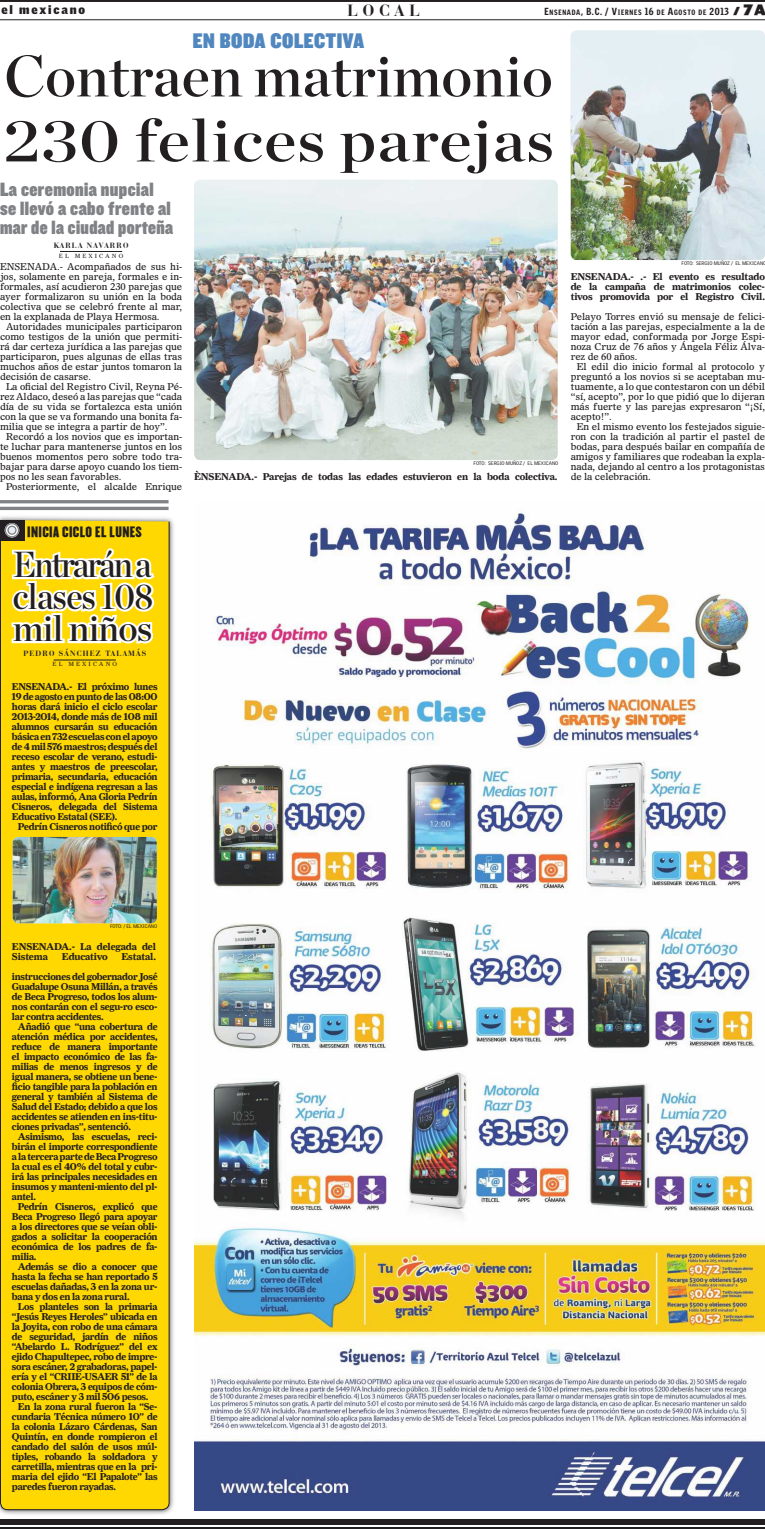
<style>
.page{position:relative;width:765px;height:1529px;background:#fff}
.page>*{position:absolute;margin:0;border:0;box-sizing:border-box;transform-origin:0 0}
.t1{font:60px "Chronicle Display Semi";letter-spacing:.02em;color:#231f20;scale:1.1 1}
.t2{font:58px "Chronicle Display Semi";color:#231f20}
.t3{font:36.2px/32px "Chronicle Display Semi";letter-spacing:-.02em;color:#231f20;text-align:justify;scale:.93 1}
.t4{font:22px "Knockout 90 Ultmt Welterwt";letter-spacing:.03em;color:#5187bf}
.t5{font:20px/19px "Knockout 90 Ultmt Welterwt";letter-spacing:.02em;color:#808285}
.t6{font:700 17px "Bauer Bodoni BT";letter-spacing:.3em;color:#231f20}
.t7{font:13px "Champion HTF Welterweight";letter-spacing:.03em;color:#231f20}
.t8{font:900 12px "Griffith Gothic";letter-spacing:.15em;color:#231f20}
.t9{font:700 10px/10px "Farnham Display";letter-spacing:-.025em;color:#231f20;text-align:justify}
.t10{font:9.5px/10px "Olympian LT Std";letter-spacing:-.01em;color:#231f20;text-align:justify}
.t11{font:700 8px "Bauer Bodoni BT";letter-spacing:.15em;color:#231f20}
.t12{font:900 7.5px "Griffith Gothic Cond";letter-spacing:.095em;color:#231f20}
.t13{font:6px "Farnham Display";letter-spacing:.345em;color:#231f20}
.t14{font:5px "Griffith Gothic";letter-spacing:-.01em;color:#231f20}
.s1{font-size:10px}
.s2{font-family:"Champion HTF Heavyweight";font-weight:400;font-size:10px}
.s3{font-family:"Champion HTF Heavyweight";font-weight:400;font-size:13px}
</style>
<div class="page">
<hr style="left:0;top:19px;width:765px;height:1px;background:#231f20">
<hr style="left:0;top:0;width:765px;height:2px;background:#231f20">
<div style="left:0;top:1519px;width:765px;height:6px;background:#231f20"></div>
<hr style="left:0;top:1527px;width:765px;height:2px;background:#231f20">
<img style="left:194px;top:513px;width:571px;height:997px">
<div style="left:0;top:514px;width:175px;height:1002px;background:#231f20;opacity:.75"></div>
<div style="left:0;top:519px;width:170px;height:992px;background:#ffd801"></div>
<svg style="left:0;top:520px;width:24px;height:20px"></svg>
<div style="left:7px;top:525px;width:10px;height:10px;background:#eaeff7;border-radius:50%"></div>
<div style="left:5px;top:523px;width:14px;height:14px;border:4px solid #fff;border-radius:50%"></div>
<div style="left:5px;top:523px;width:14px;height:14px;border:1px solid #808285;border-radius:50%"></div>
<div style="left:7px;top:526px;width:10px;height:9px;border:1px solid #808285;border-radius:50%"></div>
<svg style="left:10px;top:546px;width:147px;height:99px"></svg>
<hr style="left:54px;top:660px;width:62px;height:1px;background:#231f20">
<hr style="left:60px;top:251px;width:62px;height:1px;background:#231f20">
<img style="left:13px;top:837px;width:144px;height:86px;border-radius:6px">
<hr style="left:0;top:500px;width:169px;height:3px;background:#808285">
<hr style="left:0;top:507px;width:169px;height:3px;background:#808285">
<img style="left:194px;top:180px;width:364px;height:280px;border-radius:6px">
<img style="left:571px;top:31px;width:194px;height:229px;border-radius:6px">
<p class="t8" style="left:1px;top:2px;width:85px">el mexicano</p>
<h3 class="t6" style="left:347px;top:-1px;width:74px">LOCAL</h3>
<p class="t12" style="left:545px;top:8px;width:223px"><span class="s1">E</span>NSENADA<span class="s1">, B.C. / V</span>IERNES <span class="s1">16</span> DE <span class="s1">A</span>GOSTO DE <span class="s1">2013</span> <span class="s2">/</span> <span class="s3">7A</span></p>
<h3 class="t4" style="left:193px;top:25px;width:173px">En boda colectiva</h3>
<h2 class="t2" style="left:4px;top:31px;width:550px">Contraen matrimonio</h2>
<h1 class="t1" style="left:3px;top:93px;width:502px">230 felices parejas</h1>
<h3 class="t5" style="left:0;top:179px;width:175px">La ceremonia nupcial se llevó a cabo frente al mar de la ciudad porteña</h3>
<p class="t11" style="left:54px;top:240px;width:76px">KARLA NAVARRO</p>
<p class="t13" style="left:59px;top:252px;width:66px">EL MEXICANO</p>
<p class="t10" style="left:0;top:261px;width:184px">ENSENADA.- Acompañados de sus hi&shy;jos, solamente en pareja, formales e in&shy;formales, así acudieron 230 parejas que ayer formalizaron su unión en la boda colectiva que se celebró frente al mar, en la explanada de Playa Hermosa.</p>
<p class="t10" style="left:0;top:321px;width:184px;text-indent:6px">Autoridades municipales participaron como testigos de la unión que permiti&shy;rá dar certeza jurídica a las parejas que participaron, pues algunas de ellas tras muchos años de estar juntos tomaron la decisión de casarse.</p>
<p class="t10" style="left:0;top:381px;width:184px;text-indent:6px">La oficial del Registro Civil, Reyna Pé&shy;rez Aldaco, deseó a las parejas que “cada día de su vida se fortalezca esta unión con la que se va formando una bonita fa&shy;milia que se integra a partir de hoy”.</p>
<p class="t10" style="left:0;top:431px;width:184px;text-indent:6px">Recordó a los novios que es importan&shy;te luchar para mantenerse juntos en los buenos momentos pero sobre todo tra&shy;bajar para darse apoyo cuando los tiem&shy;pos no les sean favorables.</p>
<p class="t10" style="left:6px;top:481px;width:178px">Posteriormente, el alcalde Enrique</p>
<p class="t14" style="left:682px;top:260px;width:86px">FOTO: SERGIO MUÑOZ / EL MEXICANO</p>
<p class="t9" style="left:571px;top:271px;width:196px">ENSENADA.- .- El evento es resultado de la campaña de matrimonios colec&shy;tivos promovida por el Registro Civil.</p>
<p class="t10" style="left:571px;top:311px;width:196px">Pelayo Torres envió su mensaje de felici&shy;tación a las parejas, especialmente a la de mayor edad, conformada por Jorge Espi&shy;noza Cruz de 76 años y Ángela Féliz Álva&shy;rez de 60 años.</p>
<p class="t10" style="left:571px;top:361px;width:196px;text-indent:6px">El edil dio inicio formal al protocolo y preguntó a los novios si se aceptaban mu&shy;tuamente, a lo que contestaron con un débil “sí, acepto”, por lo que pidió que lo dijeran más fuerte y las parejas expresaron “¡Sí, acepto!”.</p>
<p class="t10" style="left:571px;top:421px;width:196px;text-indent:6px">En el mismo evento los festejados siguie&shy;ron con la tradición al partir el pastel de bodas, para después bailar en compañía de amigos y familiares que rodeaban la expla&shy;nada, dejando al centro a los protagonistas</p>
<p class="t14" style="left:474px;top:460px;width:86px">FOTO: SERGIO MUÑOZ / EL MEXICANO</p>
<p class="t9" style="left:194px;top:471px;width:365px">ÈNSENADA.- Parejas de todas las edades estuvieron en la boda colectiva.</p>
<p class="t10" style="left:571px;top:471px;width:82px">de la celebración.</p>
<h3 class="t7" style="left:27px;top:523px;width:116px">INICIA CICLO EL LUNES</h3>
<h3 class="t3" style="left:13px;top:546px;width:152px">Entrarán a clases 108 mil niños</h3>
<p class="t11" style="left:23px;top:648px;width:95px">PEDRO SÁNCHEZ TALA</p>
<p class="t11" style="left:128px;top:648px;width:19px">MÁS</p>
<p class="t13" style="left:53px;top:661px;width:66px">EL MEXICANO</p>
<p class="t9" style="left:12px;top:681px;width:147px">ENSENADA.- El próximo lunes 19 de agosto en punto de las 08:00 horas dará inicio el ciclo escolar 2013-2014, donde más de 108 mil alumnos cursarán su educación básica en 732 escuelas con el apoyo de 4 mil 576 maestros; después del receso escolar de verano, estudi&shy;antes y maestros de preescolar, primaria, secundaria, educación especial e indígena regresan a las aulas, informó, Ana Gloria Pedrín Cisneros, delegada del Sistema Educativo Estatal (SEE).</p>
<p class="t9" style="left:18px;top:821px;width:141px">Pedrín Cisneros notificó que por</p>
<p class="t14" style="left:110px;top:923px;width:48px">FOTO: / EL MEXICANO</p>
<p class="t9" style="left:12px;top:941px;width:145px">ENSENADA.- La delegada del<br>Sistema</p>
<p class="t9" style="left:62px;top:951px;width:47px">Educativo</p>
<p class="t9" style="left:122px;top:951px;width:36px">Estatal.</p>
<p class="t9" style="left:12px;top:971px;width:147px">instrucciones del gobernador José Guadalupe Osuna Millán, a través de Beca Progreso, todos los alum&shy;nos contarán con el segu-ro esco&shy;lar contra accidentes.</p>
<p class="t9" style="left:12px;top:1021px;width:147px;text-indent:6px">Añadió que “una cobertura de atención médica por accidentes, reduce de manera importante el impacto económico de las fa&shy;milias de menos ingresos y de igual manera, se obtiene un bene&shy;ficio tangible para la población en general y también al Sistema de Salud del Estado; debido a que los accidentes se atienden en ins-titu&shy;ciones privadas”, sentenció.</p>
<p class="t9" style="left:12px;top:1131px;width:147px;text-indent:6px">Asimismo, las escuelas, reci&shy;birán el importe correspondiente a la tercera parte de Beca Progreso la cual es el 40% del total y cubr&shy;irá las principales necesidades en insumos y manteni-miento del pl&shy;antel.</p>
<p class="t9" style="left:12px;top:1201px;width:147px;text-indent:6px">Pedrín Cisneros, explicó que Beca Progreso llegó para apoyar a los directores que se veían obli&shy;gados a solicitar la cooperación económica de los padres de fa&shy;milia.</p>
<p class="t9" style="left:12px;top:1261px;width:147px;text-indent:6px">Además se dio a conocer que hasta la fecha se han reportado 5 escuelas dañadas, 3 en la zona ur&shy;bana y dos en la zona rural.</p>
<p class="t9" style="left:18px;top:1301px;width:141px">Los planteles son la primaria</p>
<p class="t9" style="left:12px;top:1311px;width:147px">“Jesús Reyes Heroles” ubicada en</p>
<p class="t9" style="left:12px;top:1321px;width:147px">la Joyita, con robo de una cámara</p>
<p class="t9" style="left:12px;top:1331px;width:147px">de seguridad, jardín de niños</p>
<p class="t9" style="left:12px;top:1341px;width:147px">“Abelardo L. Rodríguez” del ex</p>
<p class="t9" style="left:12px;top:1351px;width:147px">ejido Chapultepec, robo de impre-</p>
<p class="t9" style="left:12px;top:1361px;width:147px">sora escáner, 2 grabadoras, papel-</p>
<p class="t9" style="left:12px;top:1371px;width:147px">ería y el “CRIIE-USAER 51” de la</p>
<p class="t9" style="left:12px;top:1381px;width:147px">colonia Obrera, 3 equipos de cóm-</p>
<p class="t9" style="left:12px;top:1391px;width:138px">puto, escáner y 3 mil 506 pesos.</p>
<p class="t9" style="left:18px;top:1401px;width:141px">En la zona rural fueron la “Se-</p>
<p class="t9" style="left:12px;top:1411px;width:147px">cundaria Técnica número 10” de</p>
<p class="t9" style="left:12px;top:1421px;width:147px">la colonia Lázaro Cárdenas, San</p>
<p class="t9" style="left:12px;top:1431px;width:147px">Quintín, en donde rompieron el</p>
<p class="t9" style="left:12px;top:1441px;width:147px">candado del salón de usos múl-</p>
<p class="t9" style="left:12px;top:1451px;width:147px">tiples, robando la soldadora y</p>
<p class="t9" style="left:12px;top:1461px;width:147px">carretilla, mientras que en la pri-</p>
<p class="t9" style="left:12px;top:1471px;width:147px">maria del ejido “El Papalote” las</p>
<p class="t9" style="left:12px;top:1481px;width:106px">paredes fueron rayadas.</p>
</div>
